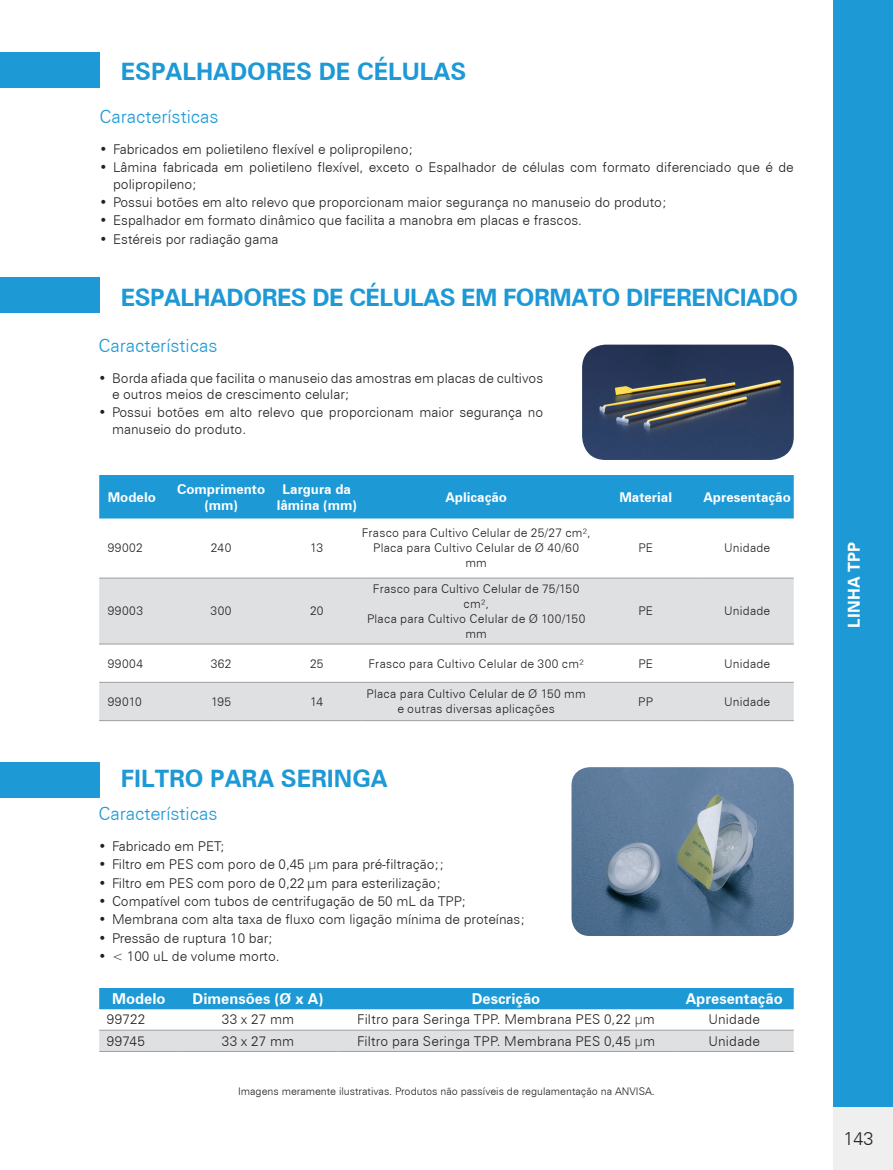
<style>
.page{position:relative;width:893px;height:1170px;background:#fff}
.page>*{position:absolute;margin:0;border:0;box-sizing:border-box;transform-origin:0 0}
.Título{font:700 24px "Zurich BT";letter-spacing:-.02em;color:#1d99d6}
.Título-2{font:700 24px "Zurich BT";color:#1d99d6}
.Subtitulo_invisivel{font:300 18px "Zurich BT";color:#1d99d6}
.t1{font:300 18px "Zurich BT";color:#231f20}
.t2{font:700 16.5px "Zurich BT";letter-spacing:.01em;color:#fff}
.tabela_titulo{font:700 15px "Zurich BT";color:#fff}
.texto_tabela{font:300 13.5px/16.2px "Zurich BT";color:#231f20}
.tabela_titulo-2{font:700 13.5px/16.2px "Zurich BT";color:#fff;text-align:center}
.texto_tabela-2{font:300 12px/15px "Zurich BT";letter-spacing:.02em;color:#231f20;text-align:center}
.t3{font:300 10.5px "Zurich BT";color:#231f20}
.s1{font-family:"Open Sans"}
.s2{font-style:italic}
</style>
<div class="page">
<div style="left:833px;top:1091px;width:60px;height:78px;background:#efeff0"></div>
<div style="left:833px;top:0;width:60px;height:1107px;background:#1d99d6"></div>
<div style="left:99px;top:475px;width:695px;height:43px;background:#1d99d6"></div>
<svg style="left:99px;top:578px;width:695px;height:142px;fill:#dfe0e2"></svg>
<hr style="left:99px;top:577px;width:71px;height:1px;background:#9d9fa2">
<hr style="left:272px;top:577px;width:89px;height:1px;background:#9d9fa2">
<hr style="left:361px;top:577px;width:230px;height:1px;background:#9d9fa2">
<hr style="left:591px;top:577px;width:110px;height:1px;background:#9d9fa2">
<hr style="left:701px;top:577px;width:93px;height:1px;background:#9d9fa2">
<hr style="left:99px;top:643px;width:71px;height:1px;background:#9d9fa2">
<hr style="left:272px;top:643px;width:89px;height:1px;background:#9d9fa2">
<hr style="left:361px;top:643px;width:230px;height:1px;background:#9d9fa2">
<hr style="left:591px;top:643px;width:110px;height:1px;background:#9d9fa2">
<hr style="left:701px;top:643px;width:93px;height:1px;background:#9d9fa2">
<hr style="left:99px;top:682px;width:71px;height:1px;background:#9d9fa2">
<hr style="left:272px;top:682px;width:89px;height:1px;background:#9d9fa2">
<hr style="left:361px;top:682px;width:230px;height:1px;background:#9d9fa2">
<hr style="left:591px;top:682px;width:110px;height:1px;background:#9d9fa2">
<hr style="left:701px;top:682px;width:93px;height:1px;background:#9d9fa2">
<hr style="left:99px;top:720px;width:71px;height:1px;background:#9d9fa2">
<hr style="left:272px;top:720px;width:89px;height:1px;background:#9d9fa2">
<hr style="left:361px;top:720px;width:230px;height:1px;background:#9d9fa2">
<hr style="left:591px;top:720px;width:110px;height:1px;background:#9d9fa2">
<hr style="left:701px;top:720px;width:93px;height:1px;background:#9d9fa2">
<hr style="left:170px;top:577px;width:102px;height:1px;background:#9d9fa2">
<hr style="left:170px;top:643px;width:102px;height:1px;background:#9d9fa2">
<hr style="left:170px;top:682px;width:102px;height:1px;background:#9d9fa2">
<hr style="left:170px;top:720px;width:102px;height:1px;background:#9d9fa2">
<img style="left:582px;top:344px;width:212px;height:116px">
<div style="left:0;top:277px;width:99px;height:36px;background:#1d99d6"></div>
<div style="left:0;top:52px;width:99px;height:36px;background:#1d99d6"></div>
<div style="left:99px;top:988px;width:695px;height:21px;background:#1d99d6"></div>
<div style="left:99px;top:1030px;width:695px;height:20px;background:#dfe0e2"></div>
<hr style="left:99px;top:1029px;width:80px;height:1px;background:#9d9fa2">
<hr style="left:179px;top:1029px;width:158px;height:1px;background:#9d9fa2">
<hr style="left:337px;top:1029px;width:338px;height:1px;background:#9d9fa2">
<hr style="left:675px;top:1029px;width:119px;height:1px;background:#9d9fa2">
<hr style="left:99px;top:1050px;width:80px;height:1px;background:#9d9fa2">
<hr style="left:179px;top:1050px;width:158px;height:1px;background:#9d9fa2">
<hr style="left:337px;top:1050px;width:338px;height:1px;background:#9d9fa2">
<hr style="left:675px;top:1050px;width:119px;height:1px;background:#9d9fa2">
<img style="left:571px;top:767px;width:223px;height:168px">
<div style="left:0;top:762px;width:99px;height:36px;background:#1d99d6"></div>
<p class="Título-2" style="left:121px;top:57px;width:347px">ESPALHADORES DE CÉLULAS</p>
<p class="Subtitulo_invisivel" style="left:100px;top:105px;width:121px">Características</p>
<p class="texto_tabela" style="left:100px;top:141px;width:315px">• Fabricados em polietileno flexível e polipropileno;</p>
<p class="texto_tabela" style="left:113px;top:159px;width:682px;text-indent:-14px">• Lâmina fabricada em polietileno flexível, exceto o Espalhador de células com formato diferenciado que é de polipropileno;</p>
<p class="texto_tabela" style="left:100px;top:194px;width:569px">• Possui botões em alto relevo que proporcionam maior segurança no manuseio do produto;</p>
<p class="texto_tabela" style="left:100px;top:212px;width:484px">• Espalhador em formato dinâmico que facilita a manobra em placas e frascos.</p>
<p class="texto_tabela" style="left:100px;top:231px;width:180px">• Estéreis por radiação gama</p>
<p class="Título" style="left:121px;top:282px;width:679px">ESPALHADORES DE CÉLULAS EM FORMATO DIFERENCIADO</p>
<p class="Subtitulo_invisivel" style="left:99px;top:334px;width:121px">Características</p>
<p class="texto_tabela" style="left:112px;top:370px;width:433px;text-indent:-14px">• Borda afiada que facilita o manuseio das amostras em placas de cultivos e outros meios de crescimento celular;</p>
<p class="texto_tabela" style="left:112px;top:404px;width:433px;text-indent:-14px">• Possui botões em alto relevo que proporcionam maior segurança no manuseio do produto.</p>
<p class="tabela_titulo-2" style="left:108px;top:489px;width:50px">Modelo</p>
<p class="tabela_titulo-2" style="left:177px;top:480px;width:90px">Comprimento (mm)</p>
<p class="tabela_titulo-2" style="left:277px;top:480px;width:82px">Largura da lâmina (mm)</p>
<p class="tabela_titulo-2" style="left:445px;top:489px;width:63px">Aplicação</p>
<p class="tabela_titulo-2" style="left:619px;top:489px;width:54px">Material</p>
<p class="tabela_titulo-2" style="left:703px;top:489px;width:89px">Apresentação</p>
<p class="texto_tabela-2" style="left:108px;top:540px;width:37px">99002</p>
<p class="texto_tabela-2" style="left:211px;top:540px;width:22px">240</p>
<p class="texto_tabela-2" style="left:310px;top:540px;width:14px">13</p>
<p class="texto_tabela-2" style="left:362px;top:525px;width:230px">Frasco para Cultivo Celular de 25/27 cm²,<br>Placa para Cultivo Celular de Ø 40/60 mm</p>
<p class="texto_tabela-2" style="left:638px;top:540px;width:16px">PE</p>
<p class="texto_tabela-2" style="left:724px;top:540px;width:48px">Unidade</p>
<p class="texto_tabela-2" style="left:108px;top:603px;width:37px">99003</p>
<p class="texto_tabela-2" style="left:211px;top:603px;width:22px">300</p>
<p class="texto_tabela-2" style="left:310px;top:603px;width:15px">20</p>
<p class="texto_tabela-2" style="left:367px;top:581px;width:220px">Frasco para Cultivo Celular de 75/150 cm²,<br>Placa para Cultivo Celular de Ø 100/150 mm</p>
<p class="texto_tabela-2" style="left:638px;top:603px;width:16px">PE</p>
<p class="texto_tabela-2" style="left:724px;top:603px;width:48px">Unidade</p>
<p class="texto_tabela-2" style="left:108px;top:655px;width:37px">99004</p>
<p class="texto_tabela-2" style="left:211px;top:655px;width:22px">362</p>
<p class="texto_tabela-2" style="left:310px;top:655px;width:15px">25</p>
<p class="texto_tabela-2" style="left:369px;top:655px;width:217px">Frasco para Cultivo Celular de 300 cm²</p>
<p class="texto_tabela-2" style="left:638px;top:655px;width:16px">PE</p>
<p class="texto_tabela-2" style="left:724px;top:655px;width:48px">Unidade</p>
<p class="texto_tabela-2" style="left:108px;top:694px;width:35px">99010</p>
<p class="texto_tabela-2" style="left:211px;top:694px;width:22px">195</p>
<p class="texto_tabela-2" style="left:310px;top:694px;width:14px">14</p>
<p class="texto_tabela-2" style="left:367px;top:686px;width:221px">Placa para Cultivo Celular de Ø 150 mm e outras diversas aplicações</p>
<p class="texto_tabela-2" style="left:638px;top:694px;width:16px">PP</p>
<p class="texto_tabela-2" style="left:724px;top:694px;width:48px">Unidade</p>
<p class="Título-2" style="left:121px;top:764px;width:268px">FILTRO PARA SERINGA</p>
<p class="Subtitulo_invisivel" style="left:98px;top:802px;width:121px">Características</p>
<p class="texto_tabela" style="left:98px;top:837px;width:128px">• Fabricado em PET;</p>
<p class="texto_tabela" style="left:98px;top:856px;width:347px">• Filtro em PES com poro de 0,45 <span class="s1">µ</span>m para pré-filtração;;</p>
<p class="texto_tabela" style="left:98px;top:874px;width:344px">• Filtro em PES com poro de 0,22 <span class="s2">μ</span>m para esterilização;</p>
<p class="texto_tabela" style="left:98px;top:892px;width:369px">• Compatível com tubos de centrifugação de 50 mL da TPP;</p>
<p class="texto_tabela" style="left:98px;top:911px;width:428px">• Membrana com alta taxa de fluxo com ligação mínima de proteínas;</p>
<p class="texto_tabela" style="left:98px;top:929px;width:176px">• Pressão de ruptura 10 bar;</p>
<p class="texto_tabela" style="left:98px;top:947px;width:183px">• &lt; 100 uL de volume morto.</p>
<p class="tabela_titulo" style="left:112px;top:989px;width:55px">Modelo</p>
<p class="tabela_titulo" style="left:193px;top:989px;width:132px">Dimensões (Ø x A)</p>
<p class="tabela_titulo" style="left:472px;top:989px;width:70px">Descrição</p>
<p class="tabela_titulo" style="left:686px;top:989px;width:98px">Apresentação</p>
<p class="texto_tabela" style="left:107px;top:1011px;width:40px">99722</p>
<p class="texto_tabela" style="left:222px;top:1011px;width:74px">33 x 27 mm</p>
<p class="texto_tabela" style="left:357px;top:1011px;width:299px">Filtro para Seringa TPP. Membrana PES 0,22 <span class="s1">µ</span>m</p>
<p class="texto_tabela" style="left:708px;top:1011px;width:53px">Unidade</p>
<p class="texto_tabela" style="left:107px;top:1032px;width:39px">99745</p>
<p class="texto_tabela" style="left:222px;top:1032px;width:74px">33 x 27 mm</p>
<p class="texto_tabela" style="left:357px;top:1032px;width:300px">Filtro para Seringa TPP. Membrana PES 0,45 <span class="s1">µ</span>m</p>
<p class="texto_tabela" style="left:708px;top:1032px;width:53px">Unidade</p>
<p class="t3" style="left:238px;top:1084px;width:418px">Imagens meramente ilustrativas. Produtos não passíveis de regulamentação na ANVISA.</p>
<p class="t2" style="left:844px;top:627px;width:87px;rotate:-90deg">LINHA TPP</p>
<h2 class="t1" style="left:843px;top:1127px;width:31px">143</h2>
</div>
